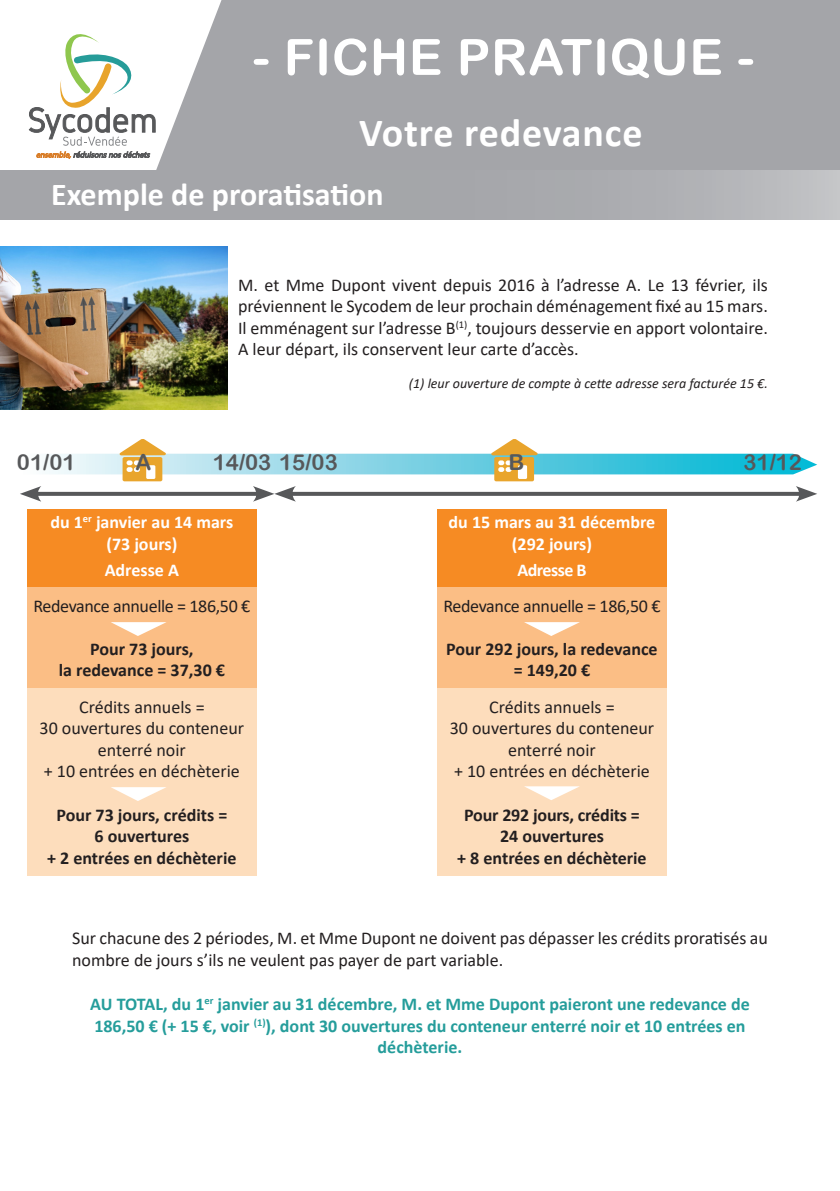
<style>
.page{position:relative;width:840px;height:1191px;background:#fff}
.page>*{position:absolute;margin:0;border:0;box-sizing:border-box;transform-origin:0 0}
.t1{font:50px "Arial Rounded MT Bold";letter-spacing:.02em;color:#fff}
.t2{font:700 40px "Calibri";letter-spacing:.02em;color:#fff}
.t3{font:700 32px "Calibri";color:#fff}
.t4{font:22px "Arial Rounded MT Bold";color:#57585a}
.t5{font:18px/21.6px "Calibri";color:#231f20;text-align:center}
.t6{font:700 18px/21.6px "Calibri";color:#231f20;text-align:center}
.t7{font:700 18px/21.6px "Calibri";color:#259d9b;text-align:center}
.t8{font:700 18px/21.6px "Calibri";color:#fff;text-align:center}
.t9{font:18px "Calibri";letter-spacing:-.02em;color:#231f20}
.t10{font:700 18px "Calibri";letter-spacing:-.03em;color:#fff}
.t11{font:italic 14px "Calibri";color:#231f20}
</style>
<div class="page">
<div style="left:0;top:0;width:839px;height:193px;background:#a4a5a9"></div>
<svg style="left:0;top:0;width:221px;height:247px;fill:#fff"></svg>
<svg style="left:29px;top:31px;width:126px;height:127px"></svg>
<div style="left:0;top:170px;width:839px;height:49px;background:linear-gradient(to right,#9d9fa3,#b5b6ba)"></div>
<svg style="left:41px;top:492px;width:212px;height:4px"></svg>
<svg style="left:20px;top:486px;width:21px;height:15px"></svg>
<svg style="left:296px;top:492px;width:499px;height:4px;fill:#57585a"></svg>
<svg style="left:253px;top:486px;width:43px;height:15px"></svg>
<svg style="left:795px;top:486px;width:21px;height:15px"></svg>
<img style="left:0;top:247px;width:227px;height:162px">
<div style="left:27px;top:509px;width:230px;height:77px;background:#f68b23"></div>
<div style="left:27px;top:687px;width:230px;height:188px;background:#fdddbc"></div>
<div style="left:27px;top:586px;width:230px;height:101px;background:#fbbe85"></div>
<div style="left:437px;top:687px;width:229px;height:188px;background:#fdddbc"></div>
<div style="left:437px;top:586px;width:229px;height:101px;background:#fbbe85"></div>
<div style="left:437px;top:509px;width:229px;height:77px;background:#f68b23"></div>
<div style="left:122px;top:457px;width:40px;height:24px;background:#e9a52c;border-radius:2px"></div>
<div style="left:146px;top:465px;width:9px;height:14px;background:#fff;border-radius:2px"></div>
<div style="left:494px;top:457px;width:39px;height:24px;background:#e9a52c;border-radius:2px"></div>
<svg style="left:45px;top:439px;width:771px;height:35px"></svg>
<div style="left:517px;top:465px;width:10px;height:14px;background:#fff;border-radius:2px"></div>
<svg style="left:111px;top:622px;width:55px;height:14px"></svg>
<svg style="left:524px;top:622px;width:55px;height:14px"></svg>
<svg style="left:111px;top:787px;width:55px;height:14px"></svg>
<svg style="left:524px;top:786px;width:55px;height:14px"></svg>
<p class="t1" style="left:253px;top:28px;width:502px">- FICHE PRATIQUE -</p>
<p class="t2" style="left:359px;top:104px;width:285px">Votre redevance</p>
<p class="t3" style="left:51px;top:171px;width:334px">Exemple de proratisation</p>
<p class="t5" style="left:238px;top:273px;width:531px;text-align:justify">M. et Mme Dupont vivent depuis 2016 à l’adresse A. Le 13 février, ils préviennent le Sycodem de leur prochain déménagement fixé au 15 mars.<br>Il emménagent sur l’adresse B<sup>(1)</sup>, toujours desservie en apport volontaire.<br>A leur départ, ils conservent leur carte d’accès.</p>
<p class="t11" style="left:409px;top:373px;width:360px">(1) leur ouverture de compte à cette adresse sera facturée 15 €.</p>
<p class="t4" style="left:17px;top:449px;width:60px">01/01</p>
<p class="t4" style="left:135px;top:449px;width:17px">A</p>
<p class="t4" style="left:213px;top:449px;width:126px">14/03 15/03</p>
<p class="t4" style="left:508px;top:449px;width:17px">B</p>
<p class="t4" style="left:743px;top:449px;width:60px">31/12</p>
<p class="t8" style="left:50px;top:511px;width:184px">du 1<sup>er</sup> janvier au 14 mars (73 jours)</p>
<p class="t8" style="left:105px;top:559px;width:76px">Adresse A</p>
<p class="t9" style="left:33px;top:593px;width:218px">Redevance annuelle = 186,50 €</p>
<p class="t6" style="left:59px;top:638px;width:168px">Pour 73 jours,<br>la redevance = 37,30 €</p>
<p class="t5" style="left:40px;top:695px;width:206px">Crédits annuels =<br>30 ouvertures du conteneur enterré noir<br>+ 10 entrées en déchèterie</p>
<p class="t6" style="left:47px;top:803px;width:191px">Pour 73 jours, crédits =<br>6 ouvertures<br>+ 2 entrées en déchèterie</p>
<p class="t8" style="left:448px;top:511px;width:208px">du 15 mars au 31 décembre (292 jours)</p>
<p class="t10" style="left:517px;top:557px;width:71px">Adresse B</p>
<p class="t9" style="left:443px;top:593px;width:218px">Redevance annuelle = 186,50 €</p>
<p class="t6" style="left:446px;top:638px;width:213px">Pour 292 jours, la redevance = 149,20 €</p>
<p class="t5" style="left:449px;top:695px;width:206px">Crédits annuels =<br>30 ouvertures du conteneur enterré noir<br>+ 10 entrées en déchèterie</p>
<p class="t6" style="left:457px;top:803px;width:191px">Pour 292 jours, crédits =<br>24 ouvertures<br>+ 8 entrées en déchèterie</p>
<p class="t5" style="left:72px;top:927px;width:697px;text-align:left">Sur chacune des 2 périodes, M. et Mme Dupont ne doivent pas dépasser les crédits proratisés au nombre de jours s’ils ne veulent pas payer de part variable.</p>
<p class="t7" style="left:90px;top:993px;width:660px">AU TOTAL, du 1<sup>er</sup> janvier au 31 décembre, M. et Mme Dupont paieront une redevance de<br>186,50 € (+ 15 €, voir <sup>(1)</sup>), dont 30 ouvertures du conteneur enterré noir et 10 entrées en déchèterie.</p>
</div>
